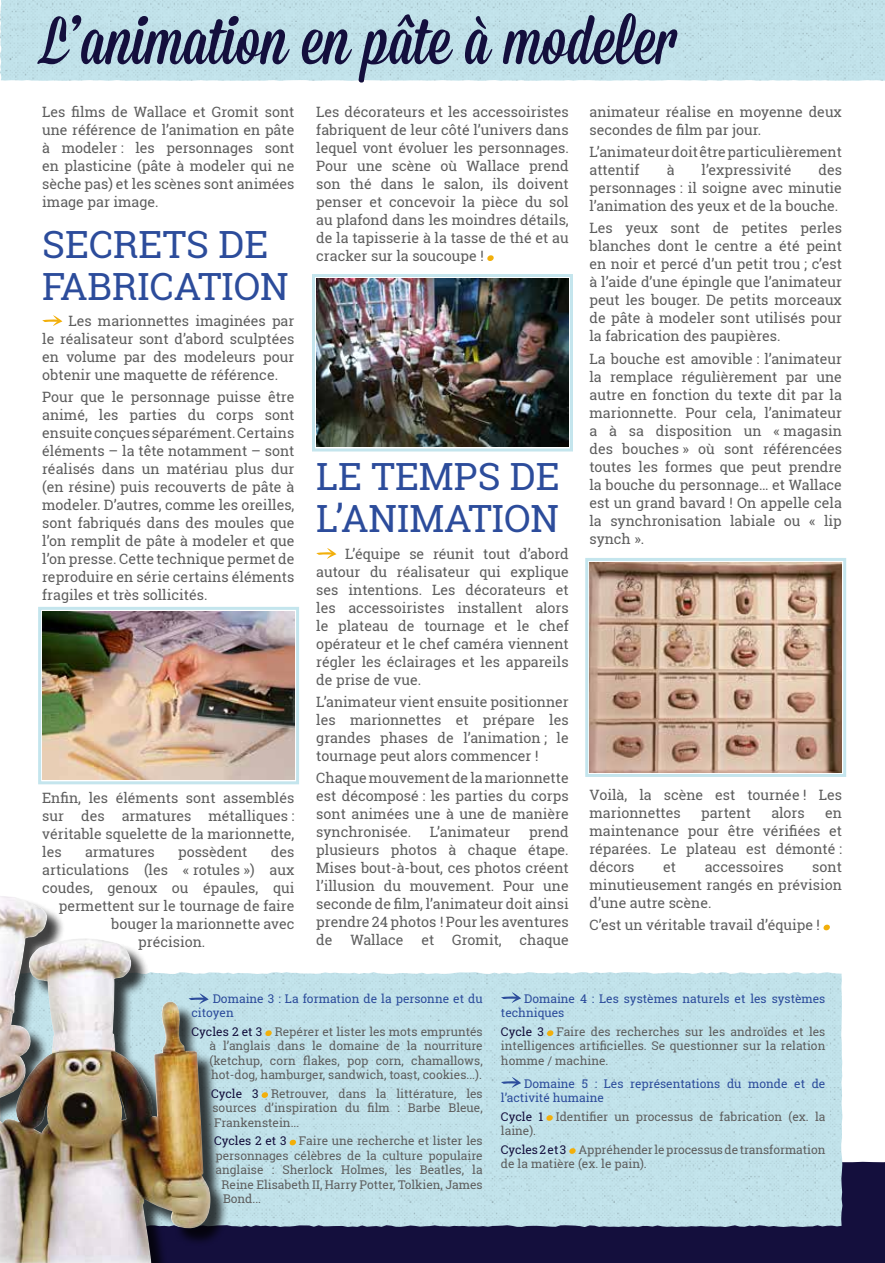
<style>
.page{position:relative;width:885px;height:1263px;background:#fff}
.page>*{position:absolute;margin:0;border:0;box-sizing:border-box;transform-origin:0 0}
.t1{font:67.5px "Mission Script";color:#140f3d}
.t2{font:37.5px/42px "Roboto Slab";color:#2c4c9b}
.t3{font:14.25px/18px "Roboto Slab";color:#5e5e5e;text-align:justify}
.t4{font:12px/14.4px "Roboto Slab";color:#5e5e5e;text-align:justify}
.t5{font:12px/14.4px "Roboto Slab";color:#2c4c9b}
.s1{color:#140f3d}
</style>
<div class="page">
<div style="left:229px;top:1161px;width:655px;height:102px;background:#140f3d"></div>
<div style="left:229px;top:972px;width:613px;height:255px;background:#c1e2ea"></div>
<svg style="left:42px;top:315px;width:20px;height:11px"></svg>
<svg style="left:487px;top:255px;width:7px;height:6px"></svg>
<svg style="left:316px;top:548px;width:20px;height:11px"></svg>
<svg style="left:823px;top:924px;width:7px;height:7px"></svg>
<div style="left:0;top:897px;width:229px;height:366px;background:#000;opacity:.75"></div>
<div style="left:0;top:894px;width:213px;height:369px;background:#fff;opacity:.75"></div>
<img style="left:0;top:1262px;width:151px;height:1px">
<img style="left:0;top:0;width:884px;height:81px">
<svg style="left:188px;top:993px;width:20px;height:11px"></svg>
<svg style="left:265px;top:1030px;width:7px;height:6px"></svg>
<svg style="left:261px;top:1092px;width:7px;height:6px"></svg>
<svg style="left:289px;top:1139px;width:7px;height:7px"></svg>
<svg style="left:501px;top:992px;width:20px;height:11px"></svg>
<svg style="left:546px;top:1030px;width:7px;height:6px"></svg>
<svg style="left:501px;top:1077px;width:20px;height:11px"></svg>
<svg style="left:546px;top:1115px;width:7px;height:6px"></svg>
<svg style="left:568px;top:1148px;width:8px;height:6px"></svg>
<div style="left:312px;top:274px;width:261px;height:177px;border:3px solid #c4e5ed"></div>
<img style="left:316px;top:279px;width:252px;height:168px">
<div style="left:585px;top:558px;width:261px;height:219px;border:3px solid #c4e5ed"></div>
<img style="left:589px;top:562px;width:252px;height:211px">
<div style="left:38px;top:607px;width:261px;height:177px;border:3px solid #c4e5ed"></div>
<img style="left:42px;top:612px;width:253px;height:168px">
<h1 class="t1" style="left:43px;top:0;width:634px">L’animation en pâte à modeler</h1>
<p class="t3" style="left:42px;top:103px;width:254px">Les films de Wallace et Gromit sont une référence de l’animation en pâte à modeler : les personnages sont en plasticine (pâte à modeler qui ne sèche pas) et les scènes sont animées image par image.</p>
<h2 class="t2" style="left:42px;top:222px;width:248px">SECRETS DE<br>FABRICATION</h2>
<p class="t3" style="left:42px;top:312px;width:254px;text-indent:26px">Les marionnettes imaginées par le réalisateur sont d’abord sculptées en volume par des modeleurs pour obtenir une maquette de référence.</p>
<p class="t3" style="left:42px;top:388px;width:254px">Pour que le personnage puisse être animé, les parties du corps sont ensuite conçues séparément. Certains éléments – la tête notamment – sont réalisés dans un matériau plus dur (en résine) puis recouverts de pâte à modeler. D’autres, comme les oreilles, sont fabriqués dans des moules que l’on remplit de pâte à modeler et que l’on presse. Cette technique permet de reproduire en série certains éléments fragiles et très sollicités.</p>
<p class="t3" style="left:42px;top:788px;width:254px">Enfin, les éléments sont assemblés sur des armatures métalliques : véritable squelette de la marionnette, les</p>
<p class="t3" style="left:85px;top:842px;width:71px">armatures</p>
<p class="t3" style="left:178px;top:842px;width:71px">possèdent</p>
<p class="t3" style="left:271px;top:842px;width:25px">des</p>
<p class="t3" style="left:42px;top:860px;width:253px">articulations (les « rotules ») aux</p>
<p class="t3" style="left:42px;top:878px;width:254px">coudes, genoux ou épaules, qui</p>
<p class="t3" style="left:59px;top:896px;width:237px">permettent sur le tournage de faire</p>
<p class="t3" style="left:111px;top:914px;width:185px">bouger la marionnette avec</p>
<p class="t3" style="left:138px;top:932px;width:68px">précision.</p>
<p class="t3" style="left:316px;top:103px;width:254px">Les décorateurs et les accessoiristes fabriquent de leur côté l’univers dans lequel vont évoluer les personnages.<br>Pour une scène où Wallace prend son thé dans le salon, ils doivent penser et concevoir la pièce du sol au plafond dans les moindres détails, de la tapisserie à la tasse de thé et au cracker sur la soucoupe !</p>
<h2 class="t2" style="left:316px;top:455px;width:245px">LE TEMPS DE<br>L’ANIMATION</h2>
<p class="t3" style="left:316px;top:544px;width:254px;text-indent:29px">L’équipe se réunit tout d’abord autour du réalisateur qui explique ses intentions. Les décorateurs et les accessoiristes installent alors le plateau de tournage et le chef opérateur et le chef caméra viennent régler les éclairages et les appareils de prise de vue.</p>
<p class="t3" style="left:316px;top:693px;width:254px">L’animateur vient ensuite positionner les marionnettes et prépare les grandes phases de l’animation ; le tournage peut alors commencer !</p>
<p class="t3" style="left:316px;top:769px;width:254px">Chaque mouvement de la marionnette est décomposé : les parties du corps sont animées une à une de manière synchronisée.</p>
<p class="t3" style="left:316px;top:823px;width:254px;text-indent:213px">prend plusieurs photos à chaque étape.<br>Mises bout-à-bout, ces photos créent l’illusion du mouvement. Pour une seconde de film, l’animateur doit ainsi prendre 24 photos ! Pour les aventures de</p>
<p class="t3" style="left:430px;top:823px;width:82px">L’animateur</p>
<p class="t3" style="left:350px;top:931px;width:55px">Wallace</p>
<p class="t3" style="left:421px;top:931px;width:14px">et</p>
<p class="t3" style="left:452px;top:931px;width:51px">Gromit,</p>
<p class="t3" style="left:519px;top:931px;width:51px">chaque</p>
<p class="t3" style="left:589px;top:103px;width:254px">animateur réalise en moyenne deux secondes de film par jour.</p>
<p class="t3" style="left:589px;top:143px;width:254px">L’animateur doit être particulièrement attentif</p>
<p class="t3" style="left:589px;top:161px;width:254px;text-indent:229px">des personnages : il soigne avec minutie l’animation des yeux et de la bouche.</p>
<p class="t3" style="left:589px;top:219px;width:254px">Les yeux sont de petites perles blanches dont le centre a été peint en noir et percé d’un petit trou ; c’est à l’aide d’une épingle que l’animateur peut les bouger. De petits morceaux de pâte à modeler sont utilisés pour la fabrication des paupières.</p>
<p class="t3" style="left:589px;top:349px;width:254px">La bouche est amovible : l’animateur la remplace régulièrement par une autre en fonction du texte dit par la marionnette. Pour cela, l’animateur a à sa disposition un « magasin des bouches » où sont référencées toutes les formes que peut prendre la bouche du personnage… et Wallace est un grand bavard ! On appelle cela la synchronisation labiale ou « lip synch ».</p>
<p class="t3" style="left:666px;top:161px;width:9px">à</p>
<p class="t3" style="left:701px;top:161px;width:91px">l’expressivité</p>
<p class="t3" style="left:589px;top:786px;width:254px">Voilà, la scène est tournée ! Les marionnettes</p>
<p class="t3" style="left:701px;top:804px;width:51px">partent</p>
<p class="t3" style="left:771px;top:804px;width:35px">alors</p>
<p class="t3" style="left:589px;top:804px;width:254px;text-indent:235px">en maintenance pour être vérifiées et réparées. Le plateau est démonté : décors</p>
<p class="t3" style="left:663px;top:858px;width:14px">et</p>
<p class="t3" style="left:704px;top:858px;width:80px">accessoires</p>
<p class="t3" style="left:589px;top:858px;width:254px;text-indent:223px">sont minutieusement rangés en prévision d’une autre scène.</p>
<p class="t3" style="left:589px;top:916px;width:232px">C’est un véritable travail d’équipe !</p>
<p class="t5" style="left:191px;top:991px;width:292px;text-indent:21px">Domaine 3 : La formation de la personne et du citoyen</p>
<p class="t4" style="left:209px;top:1024px;width:275px;text-indent:-18px"><span class="s1">Cycles 2 et 3</span> Repérer et lister les mots empruntés à l’anglais dans le domaine de la nourriture (ketchup, corn flakes, pop corn, chamallows, hot-dog, hamburger, sandwich, toast, cookies...).</p>
<p class="t4" style="left:211px;top:1086px;width:273px"><span class="s1">Cycle 3</span> Retrouver, dans la littérature, les sources d’inspiration du film : Barbe Bleue, Frankenstein...</p>
<p class="t4" style="left:214px;top:1134px;width:270px"><span class="s1">Cycles 2 et 3</span> Faire une recherche et lister les</p>
<p class="t4" style="left:215px;top:1148px;width:269px">personnages célèbres de la culture populaire</p>
<p class="t4" style="left:215px;top:1162px;width:269px">anglaise : Sherlock Holmes, les Beatles, la</p>
<p class="t4" style="left:221px;top:1177px;width:262px">Reine Elisabeth II, Harry Potter, Tolkien, James</p>
<p class="t4" style="left:223px;top:1191px;width:40px">Bond...</p>
<p class="t5" style="left:501px;top:991px;width:326px;text-indent:23px">Domaine 4 : Les systèmes naturels et les systèmes techniques</p>
<p class="t4" style="left:501px;top:1024px;width:326px"><span class="s1">Cycle 3</span> Faire des recherches sur les androïdes et les intelligences artificielles. Se questionner sur la relation homme / machine.</p>
<p class="t5" style="left:501px;top:1076px;width:326px;text-indent:23px">Domaine 5 : Les représentations du monde et de l’activité humaine</p>
<p class="t4" style="left:501px;top:1109px;width:326px"><span class="s1">Cycle 1</span> Identifier un processus de fabrication (ex. la laine).</p>
<p class="t4" style="left:501px;top:1142px;width:326px"><span class="s1">Cycles 2 et 3</span> Appréhender le processus de transformation de la matière (ex. le pain).</p>
</div>
